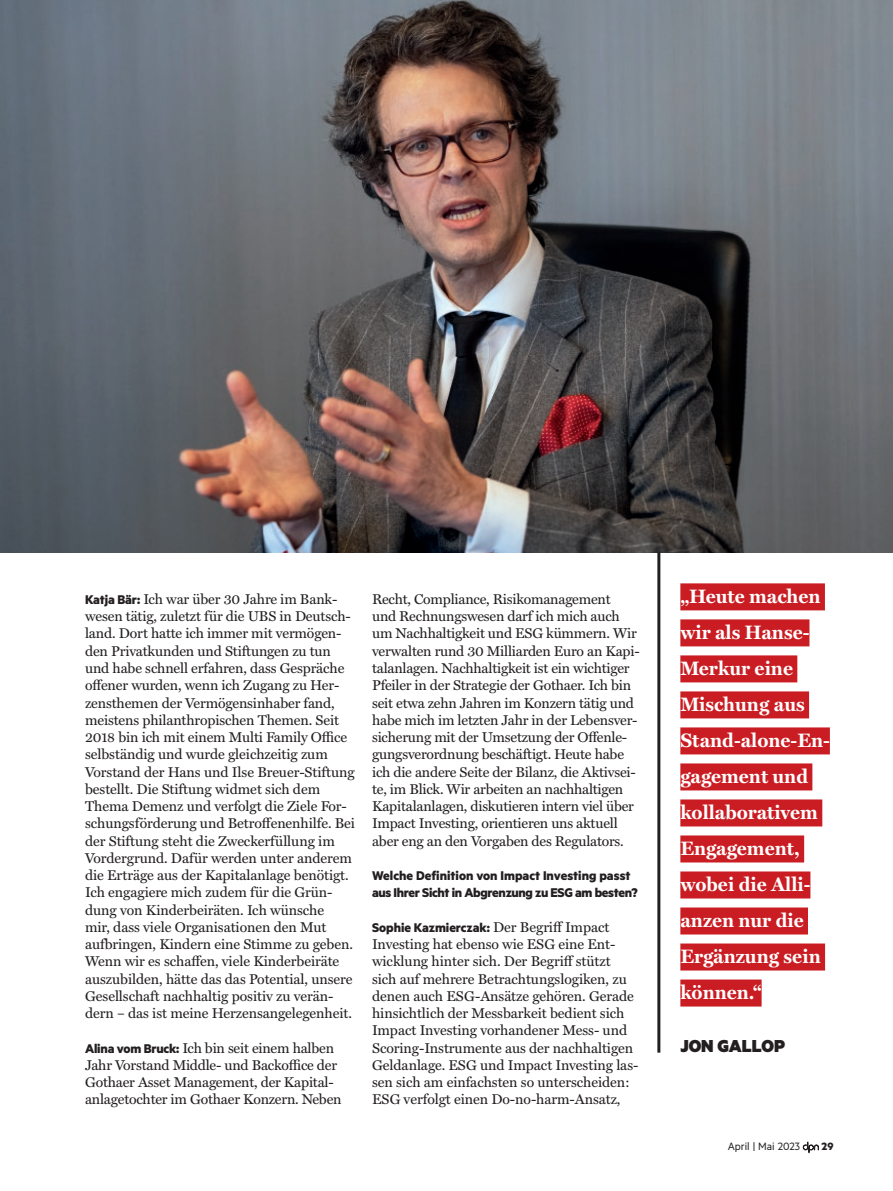
<style>
.page{position:relative;width:893px;height:1191px;background:#fff}
.page>*{position:absolute;margin:0;border:0;box-sizing:border-box;transform-origin:0 0}
.t1{font:700 19.5px/36px "Miller Text";color:#fff}
.t2{font:900 19.5px "Metric";color:#231f20}
.t3{font:14.25px/17.2px "Miller Text";letter-spacing:-.01em;color:#231f20}
.t4{font:700 14.25px/17.2px "Metric";letter-spacing:-.005em;color:#231f20}
.t5{font:12px "Metric";color:#231f20}
.t6{font:700 12px "Metric";color:#231f20}
.s1{font-family:"Metric";font-weight:700}
.s2{font-family:"Miller Text";font-weight:400}
</style>
<div class="page">
<svg style="left:803px;top:1141px;width:16px;height:12px"></svg>
<hr style="left:657px;top:554px;width:3px;height:497px;background:#231f20">
<img style="left:0;top:0;width:893px;height:552px">
<div style="left:680px;top:583px;width:145px;height:27px;background:#ca1d23"></div>
<div style="left:680px;top:619px;width:129px;height:27px;background:#ca1d23"></div>
<div style="left:680px;top:655px;width:117px;height:27px;background:#ca1d23"></div>
<div style="left:680px;top:691px;width:129px;height:27px;background:#ca1d23"></div>
<div style="left:680px;top:727px;width:150px;height:27px;background:#ca1d23"></div>
<div style="left:680px;top:763px;width:132px;height:27px;background:#ca1d23"></div>
<div style="left:680px;top:799px;width:142px;height:27px;background:#ca1d23"></div>
<div style="left:680px;top:835px;width:124px;height:27px;background:#ca1d23"></div>
<div style="left:680px;top:871px;width:130px;height:27px;background:#ca1d23"></div>
<div style="left:680px;top:907px;width:128px;height:27px;background:#ca1d23"></div>
<div style="left:680px;top:943px;width:145px;height:27px;background:#ca1d23"></div>
<div style="left:680px;top:979px;width:82px;height:27px;background:#ca1d23"></div>
<p class="t3" style="left:85px;top:589px;width:272px"><span class="s1">Katja Bär:</span> Ich war über 30 Jahre im Bank&shy;wesen tätig, zuletzt für die UBS in Deutsch&shy;land. Dort hatte ich immer mit vermögen&shy;den Privatkunden und Stiftungen zu tun und habe schnell erfahren, dass Gespräche offener wurden, wenn ich Zugang zu Her&shy;zensthemen der Vermögensinhaber fand, meistens philanthropischen Themen. Seit 2018 bin ich mit einem Multi Family Office selbständig und wurde gleichzeitig zum Vorstand der Hans und Ilse Breuer-Stiftung bestellt. Die Stiftung widmet sich dem Thema Demenz und verfolgt die Ziele For&shy;schungsförderung und Betroffenenhilfe. Bei der Stiftung steht die Zweckerfüllung im Vordergrund. Dafür werden unter anderem die Erträge aus der Kapitalanlage benötigt.<br>Ich engagiere mich zudem für die Grün&shy;dung von Kinderbeiräten. Ich wünsche<br>mir, dass viele Organisationen den Mut aufbringen, Kindern eine Stimme zu geben.<br>Wenn wir es schaffen, viele Kinderbeiräte auszubilden, hätte das das Potential, unsere Gesellschaft nachhaltig positiv zu verän&shy;dern – das ist meine Herzensangelegenheit.</p>
<p class="t3" style="left:85px;top:1038px;width:258px"><span class="s1">Alina vom Bruck:</span> Ich bin seit einem halben Jahr Vorstand Middle- und Backoffice der Gothaer Asset Management, der Kapital&shy;anlagetochter im Gothaer Konzern. Neben</p>
<p class="t3" style="left:372px;top:589px;width:269px">Recht, Compliance, Risikomanagement<br>und Rechnungswesen darf ich mich auch um Nachhaltigkeit und ESG kümmern. Wir verwalten rund 30 Milliarden Euro an Kapi&shy;talanlagen. Nachhaltigkeit ist ein wichtiger Pfeiler in der Strategie der Gothaer. Ich bin seit etwa zehn Jahren im Konzern tätig und habe mich im letzten Jahr in der Lebensver&shy;sicherung mit der Umsetzung der Offenle&shy;gungsverordnung beschäftigt. Heute habe ich die andere Seite der Bilanz, die Aktivsei&shy;te, im Blick. Wir arbeiten an nachhaltigen Kapitalanlagen, diskutieren intern viel über Impact Investing, orientieren uns aktuell aber eng an den Vorgaben des Regulators.</p>
<p class="t4" style="left:372px;top:866px;width:267px">Welche Definition von Impact Investing passt aus Ihrer Sicht in Abgrenzung zu ESG am besten?</p>
<p class="t4" style="left:372px;top:918px;width:239px">Sophie Kazmierczak: <span class="s2">Der Begriff Impact</span></p>
<p class="t3" style="left:372px;top:934px;width:268px">Investing hat ebenso wie ESG eine Ent&shy;wicklung hinter sich. Der Begriff stützt sich auf mehrere Betrachtungslogiken, zu denen auch ESG-Ansätze gehören. Gerade hinsichtlich der Messbarkeit bedient sich Impact Investing vorhandener Mess- und Scoring-Instrumente aus der nachhaltigen Geldanlage. ESG und Impact Investing las&shy;sen sich am einfachsten so unterscheiden:<br>ESG verfolgt einen Do-no-harm-Ansatz,</p>
<h1 class="t1" style="left:680px;top:577px;width:151px">„Heute machen wir als Hanse-<br>Merkur eine<br>Mischung aus<br>Stand-alone-En&shy;gagement und kollaborativem<br>Engagement, wobei die Alli&shy;anzen nur die<br>Ergänzung sein können.“</h1>
<h1 class="t2" style="left:680px;top:1034px;width:106px">JON GALLOP</h1>
<p class="t5" style="left:728px;top:1139px;width:74px">April | Mai 2023</p>
<p class="t6" style="left:822px;top:1138px;width:13px">29</p>
</div>
